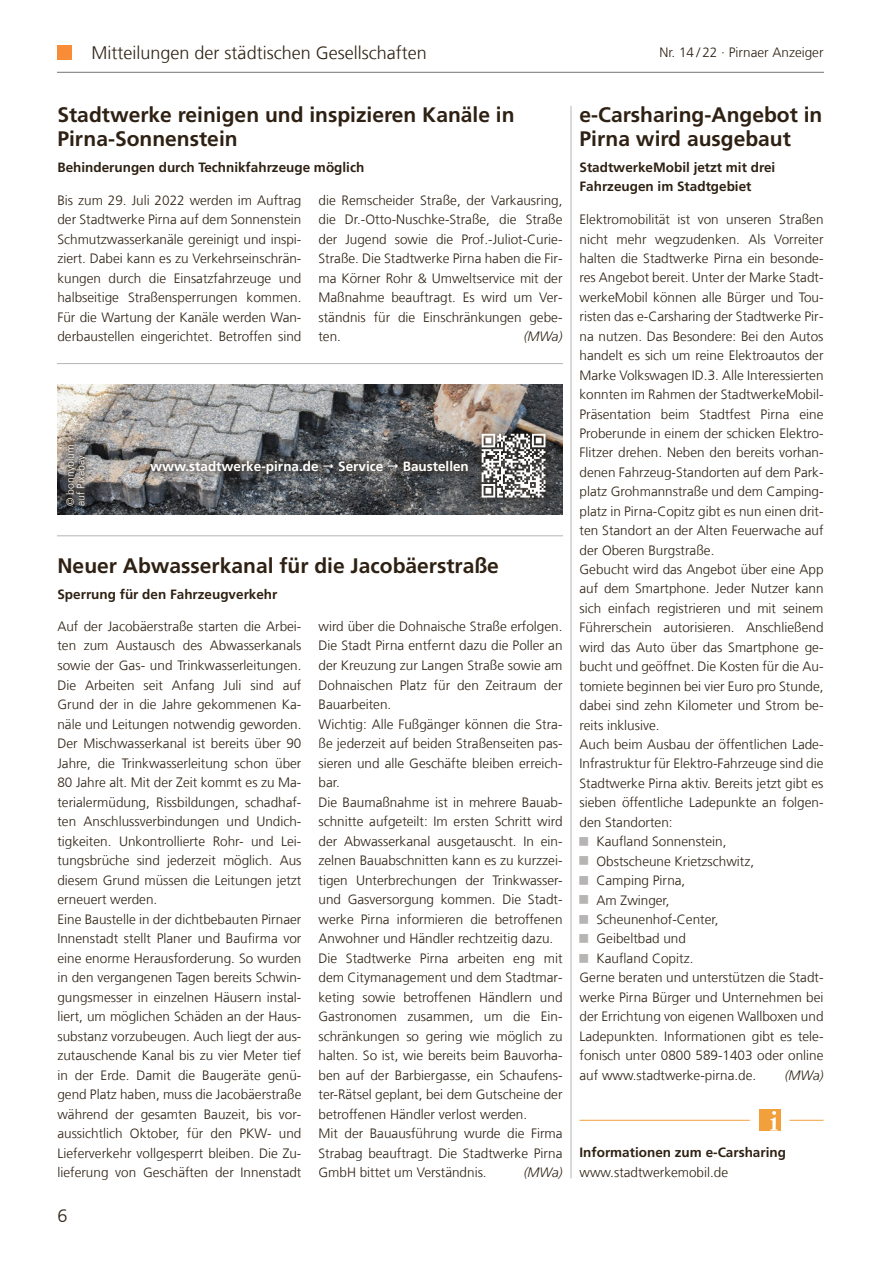
<style>
.page{position:relative;width:881px;height:1263px;background:#fff}
.page>*{position:absolute;margin:0;border:0;box-sizing:border-box;transform-origin:0 0}
.t1{font:700 21px/24px "Frutiger LT Com";color:#2e2113}
.t2{font:300 18px "Frutiger LT Com";color:#2e2113}
.t3{font:300 13.5px/19.5px "Frutiger LT Com";color:#2e2113}
.t4{font:700 13.5px/19.5px "Frutiger LT Com";color:#2e2113}
.t5{font:700 13.5px "Frutiger LT Com";color:#fff}
.t6{font:italic 300 13.5px "Frutiger LT Com";letter-spacing:-.01em;color:#2e2113}
.t7{font:300 10.5px/10.5px "Frutiger LT Com";color:#fff}
</style>
<div class="page">
<div style="left:57px;top:45px;width:15px;height:15px;background:#f98c37"></div>
<hr style="left:57px;top:72px;width:766px;height:1px;background:#787370">
<hr style="left:579px;top:1120px;width:170px;height:1px;background:#f2a03b">
<hr style="left:789px;top:1120px;width:34px;height:1px;background:#f2a03b">
<div style="left:759px;top:1109px;width:21px;height:21px;background:#f2a03b"></div>
<svg style="left:770px;top:1111px;width:7px;height:19px"></svg>
<hr style="left:570px;top:106px;width:1px;height:1072px;background:#b7b5b4">
<hr style="left:57px;top:535px;width:505px;height:1px;background:#b7b5b4">
<hr style="left:57px;top:363px;width:505px;height:1px;background:#b7b5b4">
<img style="left:57px;top:385px;width:505px;height:129px">
<img style="left:62px;top:439px;width:28px;height:68px">
<img style="left:140px;top:450px;width:332px;height:33px">
<img style="left:472px;top:425px;width:82px;height:81px">
<svg style="left:481px;top:434px;width:64px;height:63px"></svg>
<svg style="left:323px;top:463px;width:10px;height:5px"></svg>
<svg style="left:388px;top:463px;width:10px;height:5px"></svg>
<h2 class="t2" style="left:91px;top:46px;width:337px">Mitteilungen der städtischen Gesellschaften</h2>
<p class="t3" style="left:659px;top:44px;width:166px">Nr. 14 / 22 · Pirnaer Anzeiger</p>
<h1 class="t1" style="left:57px;top:105px;width:458px">Stadtwerke reinigen und inspizieren Kanäle in<br>Pirna-Sonnenstein</h1>
<p class="t4" style="left:57px;top:159px;width:308px">Behinderungen durch Technikfahrzeuge möglich</p>
<p class="t3" style="left:57px;top:192px;width:245px;text-align:justify">Bis zum 29. Juli 2022 werden im Auftrag der Stadtwerke Pirna auf dem Sonnenstein Schmutzwasserkanäle gereinigt und inspi&shy;ziert. Dabei kann es zu Verkehrseinschrän&shy;kungen durch die Einsatzfahrzeuge und halbseitige Straßensperrungen kommen.<br>Für die Wartung der Kanäle werden Wan&shy;derbaustellen eingerichtet. Betroffen sind</p>
<p class="t3" style="left:318px;top:192px;width:245px;text-align:justify">die Remscheider Straße, der Varkausring, die Dr.-Otto-Nuschke-Straße, die Straße der Jugend sowie die Prof.-Juliot-Curie-Straße. Die Stadtwerke Pirna haben die Fir&shy;ma Körner Rohr &amp; Umweltservice mit der Maßnahme beauftragt. Es wird um Ver&shy;ständnis für die Einschränkungen gebe&shy;ten.</p>
<p class="t6" style="left:523px;top:331px;width:40px">(MWa)</p>
<p class="t7" style="left:66px;top:506px;width:64px;rotate:-90deg">© bonnyblum auf Pixabay</p>
<p class="t5" style="left:150px;top:461px;width:170px">www.stadtwerke-pirna.de</p>
<p class="t5" style="left:338px;top:461px;width:47px">Service</p>
<p class="t5" style="left:402px;top:461px;width:68px">Baustellen</p>
<h1 class="t1" style="left:57px;top:556px;width:443px">Neuer Abwasserkanal für die Jacobäerstraße</h1>
<p class="t4" style="left:57px;top:586px;width:221px">Sperrung für den Fahrzeugverkehr</p>
<p class="t3" style="left:57px;top:618px;width:245px">Auf der Jacobäerstraße starten die Arbei&shy;ten zum Austausch des Abwasserkanals sowie der Gas- und Trinkwasserleitungen.<br>Die Arbeiten seit Anfang Juli sind auf Grund der in die Jahre gekommenen Ka&shy;näle und Leitungen notwendig geworden.<br>Der Mischwasserkanal ist bereits über 90<br>Jahre, die Trinkwasserleitung schon über 80 Jahre alt. Mit der Zeit kommt es zu Ma&shy;terialermüdung, Rissbildungen, schadhaf&shy;ten Anschlussverbindungen und Undich&shy;tigkeiten. Unkontrollierte Rohr- und Lei&shy;tungsbrüche sind jederzeit möglich. Aus diesem Grund müssen die Leitungen jetzt erneuert werden.<br>Eine Baustelle in der dichtbebauten Pirnaer Innenstadt stellt Planer und Baufirma vor eine enorme Herausforderung. So wurden in den vergangenen Tagen bereits Schwin&shy;gungsmesser in einzelnen Häusern instal&shy;liert, um möglichen Schäden an der Haus&shy;substanz vorzubeugen. Auch liegt der aus&shy;zutauschende Kanal bis zu vier Meter tief in der Erde. Damit die Baugeräte genü&shy;gend Platz haben, muss die Jacobäerstraße während der gesamten Bauzeit, bis vor&shy;aussichtlich Oktober, für den PKW- und Lieferverkehr vollgesperrt bleiben. Die Zu&shy;lieferung von Geschäften der Innenstadt</p>
<p class="t3" style="left:318px;top:618px;width:245px">wird über die Dohnaische Straße erfolgen.<br>Die Stadt Pirna entfernt dazu die Poller an der Kreuzung zur Langen Straße sowie am Dohnaischen Platz für den Zeitraum der Bauarbeiten.<br>Wichtig: Alle Fußgänger können die Stra&shy;ße jederzeit auf beiden Straßenseiten pas&shy;sieren und alle Geschäfte bleiben erreich&shy;bar.<br>Die Baumaßnahme ist in mehrere Bauab&shy;schnitte aufgeteilt: Im ersten Schritt wird der Abwasserkanal ausgetauscht. In ein&shy;zelnen Bauabschnitten kann es zu kurzzei&shy;tigen Unterbrechungen der Trinkwasser&shy;und Gasversorgung kommen. Die Stadt&shy;werke Pirna informieren die betroffenen Anwohner und Händler rechtzeitig dazu.<br>Die Stadtwerke Pirna arbeiten eng mit dem Citymanagement und dem Stadtmar&shy;keting sowie betroffenen Händlern und Gastronomen zusammen, um die Ein&shy;schränkungen so gering wie möglich zu halten. So ist, wie bereits beim Bauvorha&shy;ben auf der Barbiergasse, ein Schaufens&shy;ter-Rätsel geplant, bei dem Gutscheine der betroffenen Händler verlost werden.<br>Mit der Bauausführung wurde die Firma Strabag beauftragt. Die Stadtwerke Pirna GmbH bittet um Verständnis.</p>
<p class="t6" style="left:523px;top:1167px;width:40px">(MWa)</p>
<h2 class="t2" style="left:57px;top:1209px;width:12px">6</h2>
<h1 class="t1" style="left:579px;top:105px;width:244px">e-Carsharing-Angebot in<br>Pirna wird ausgebaut</h1>
<p class="t4" style="left:579px;top:159px;width:197px">StadtwerkeMobil jetzt mit drei<br>Fahrzeugen im Stadtgebiet</p>
<p class="t3" style="left:579px;top:211px;width:245px">Elektromobilität ist von unseren Straßen</p>
<p class="t3" style="left:579px;top:230px;width:245px">nicht mehr wegzudenken. Als Vorreiter</p>
<p class="t3" style="left:579px;top:250px;width:245px">halten die Stadtwerke Pirna ein besonde-</p>
<p class="t3" style="left:579px;top:269px;width:245px">res Angebot bereit. Unter der Marke Stadt-</p>
<p class="t3" style="left:579px;top:289px;width:245px">werkeMobil können alle Bürger und Tou-</p>
<p class="t3" style="left:579px;top:308px;width:245px">risten das e-Carsharing der Stadtwerke Pir-</p>
<p class="t3" style="left:579px;top:328px;width:245px">na nutzen. Das Besondere: Bei den Autos</p>
<p class="t3" style="left:579px;top:347px;width:245px">handelt es sich um reine Elektroautos der</p>
<p class="t3" style="left:579px;top:366px;width:245px">Marke Volkswagen ID.3. Alle Interessierten</p>
<p class="t3" style="left:579px;top:386px;width:245px">konnten im Rahmen der StadtwerkeMobil-</p>
<p class="t3" style="left:579px;top:405px;width:245px">Präsentation beim Stadtfest Pirna eine</p>
<p class="t3" style="left:579px;top:425px;width:245px">Proberunde in einem der schicken Elektro-</p>
<p class="t3" style="left:579px;top:444px;width:245px">Flitzer drehen. Neben den bereits vorhan-</p>
<p class="t3" style="left:579px;top:464px;width:245px">denen Fahrzeug-Standorten auf dem Park-</p>
<p class="t3" style="left:579px;top:483px;width:245px">platz Grohmannstraße und dem Camping-</p>
<p class="t3" style="left:579px;top:503px;width:245px">platz in Pirna-Copitz gibt es nun einen drit-</p>
<p class="t3" style="left:579px;top:522px;width:245px">ten Standort an der Alten Feuerwache auf</p>
<p class="t3" style="left:579px;top:541px;width:136px">der Oberen Burgstraße.</p>
<p class="t3" style="left:579px;top:561px;width:245px">Gebucht wird das Angebot über eine App</p>
<p class="t3" style="left:579px;top:580px;width:245px">auf dem Smartphone. Jeder Nutzer kann</p>
<p class="t3" style="left:579px;top:600px;width:245px">sich einfach registrieren und mit seinem</p>
<p class="t3" style="left:579px;top:619px;width:245px">Führerschein autorisieren. Anschließend</p>
<p class="t3" style="left:579px;top:639px;width:245px">wird das Auto über das Smartphone ge-</p>
<p class="t3" style="left:579px;top:658px;width:245px">bucht und geöffnet. Die Kosten für die Au-</p>
<p class="t3" style="left:579px;top:677px;width:245px">tomiete beginnen bei vier Euro pro Stunde,</p>
<p class="t3" style="left:579px;top:697px;width:245px">dabei sind zehn Kilometer und Strom be-</p>
<p class="t3" style="left:579px;top:716px;width:82px">reits inklusive.</p>
<p class="t3" style="left:579px;top:736px;width:245px">Auch beim Ausbau der öffentlichen Lade-</p>
<p class="t3" style="left:579px;top:755px;width:245px">Infrastruktur für Elektro-Fahrzeuge sind die</p>
<p class="t3" style="left:579px;top:775px;width:245px">Stadtwerke Pirna aktiv. Bereits jetzt gibt es</p>
<p class="t3" style="left:579px;top:794px;width:245px">sieben öffentliche Ladepunkte an folgen-</p>
<p class="t3" style="left:579px;top:814px;width:95px">den Standorten:</p>
<p class="t3" style="left:596px;top:833px;width:131px">Kaufland Sonnenstein,</p>
<p class="t3" style="left:596px;top:852px;width:159px">Obstscheune Krietzschwitz,</p>
<p class="t3" style="left:596px;top:872px;width:90px">Camping Pirna,</p>
<p class="t3" style="left:596px;top:891px;width:75px">Am Zwinger,</p>
<p class="t3" style="left:596px;top:911px;width:123px">Scheunenhof-Center,</p>
<p class="t3" style="left:596px;top:930px;width:91px">Geibeltbad und</p>
<p class="t3" style="left:596px;top:950px;width:98px">Kaufland Copitz.</p>
<p class="t3" style="left:579px;top:969px;width:245px">Gerne beraten und unterstützen die Stadt-</p>
<p class="t3" style="left:579px;top:989px;width:245px">werke Pirna Bürger und Unternehmen bei</p>
<p class="t3" style="left:579px;top:1008px;width:245px">der Errichtung von eigenen Wallboxen und</p>
<p class="t3" style="left:579px;top:1027px;width:245px">Ladepunkten. Informationen gibt es tele-</p>
<p class="t3" style="left:579px;top:1047px;width:245px">fonisch unter 0800 589-1403 oder online</p>
<p class="t3" style="left:579px;top:1066px;width:178px">auf www.stadtwerke-pirna.de.</p>
<p class="t6" style="left:784px;top:1069px;width:40px">(MWa)</p>
<p class="t4" style="left:579px;top:1144px;width:208px">Informationen zum e-Carsharing</p>
<p class="t3" style="left:579px;top:1163px;width:150px">www.stadtwerkemobil.de</p>
</div>
